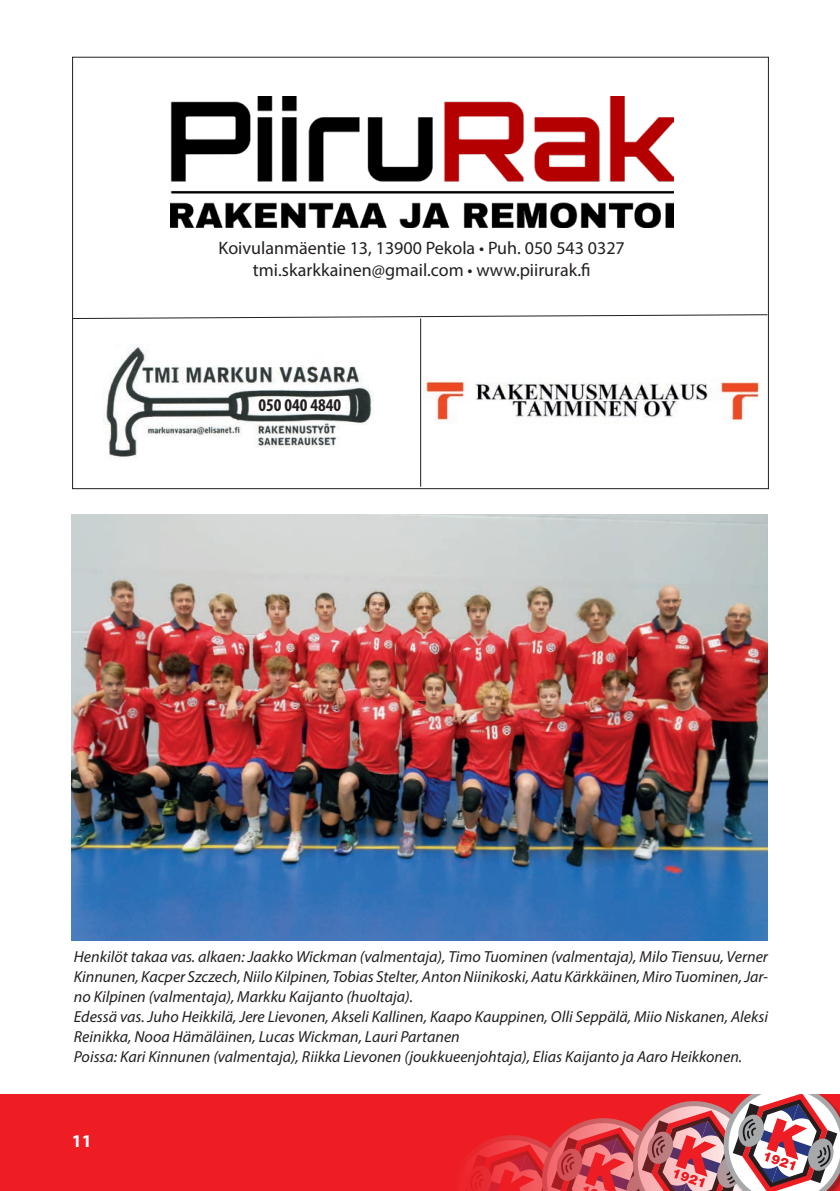
<style>
.page{position:relative;width:840px;height:1191px;background:#fff}
.page>*{position:absolute;margin:0;border:0;box-sizing:border-box;transform-origin:0 0}
.leipis{font:18px "Myriad Pro";color:#231f20}
.OTSIKKO{font:700 condensed 18px "Myriad Pro";color:#231f20}
.t1{font:700 18px "Myriad Pro";color:#fff}
.Kuvateksti{font:italic 16px/20px "Myriad Pro";color:#231f20;text-align:justify}
</style>
<div class="page">
<div style="left:0;top:1094px;width:839px;height:97px;background:#ee1d23"></div>
<svg style="left:467px;top:1094px;width:372px;height:97px"></svg>
<img style="left:72px;top:514px;width:694px;height:426px">
<img style="left:170px;top:96px;width:502px;height:131px">
<hr style="left:420px;top:318px;width:1px;height:169px;background:#231f20">
<img style="left:425px;top:378px;width:334px;height:45px">
<img style="left:104px;top:344px;width:270px;height:113px">
<svg style="left:252px;top:398px;width:88px;height:15px"></svg>
<svg style="left:72px;top:314px;width:696px;height:5px"></svg>
<p class="leipis" style="left:218px;top:237px;width:407px">Koivulanmäentie 13, 13900 Pekola • Puh. 050 543 0327</p>
<p class="leipis" style="left:253px;top:259px;width:339px">tmi.skarkkainen@gmail.com • www.piirurak.fi</p>
<p class="OTSIKKO" style="left:258px;top:394px;width:84px">050 040 4840</p>
<p class="Kuvateksti" style="left:74px;top:946px;width:695px">Henkilöt takaa vas. alkaen: Jaakko Wickman (valmentaja), Timo Tuominen (valmentaja), Milo Tiensuu, Verner Kinnunen, Kacper Szczech, Niilo Kilpinen, Tobias Stelter, Anton Niinikoski, Aatu Kärkkäinen, Miro Tuominen, Jar&shy;no Kilpinen (valmentaja), Markku Kaijanto (huoltaja).</p>
<p class="Kuvateksti" style="left:74px;top:1006px;width:695px">Edessä vas. Juho Heikkilä, Jere Lievonen, Akseli Kallinen, Kaapo Kauppinen, Olli Seppälä, Miio Niskanen, Aleksi<br>Reinikka, Nooa Hämäläinen, Lucas Wickman, Lauri Partanen</p>
<p class="Kuvateksti" style="left:74px;top:1046px;width:669px">Poissa: Kari Kinnunen (valmentaja), Riikka Lievonen (joukkueenjohtaja), Elias Kaijanto ja Aaro Heikkonen.</p>
<p class="t1" style="left:72px;top:1128px;width:21px">11</p>
</div>
